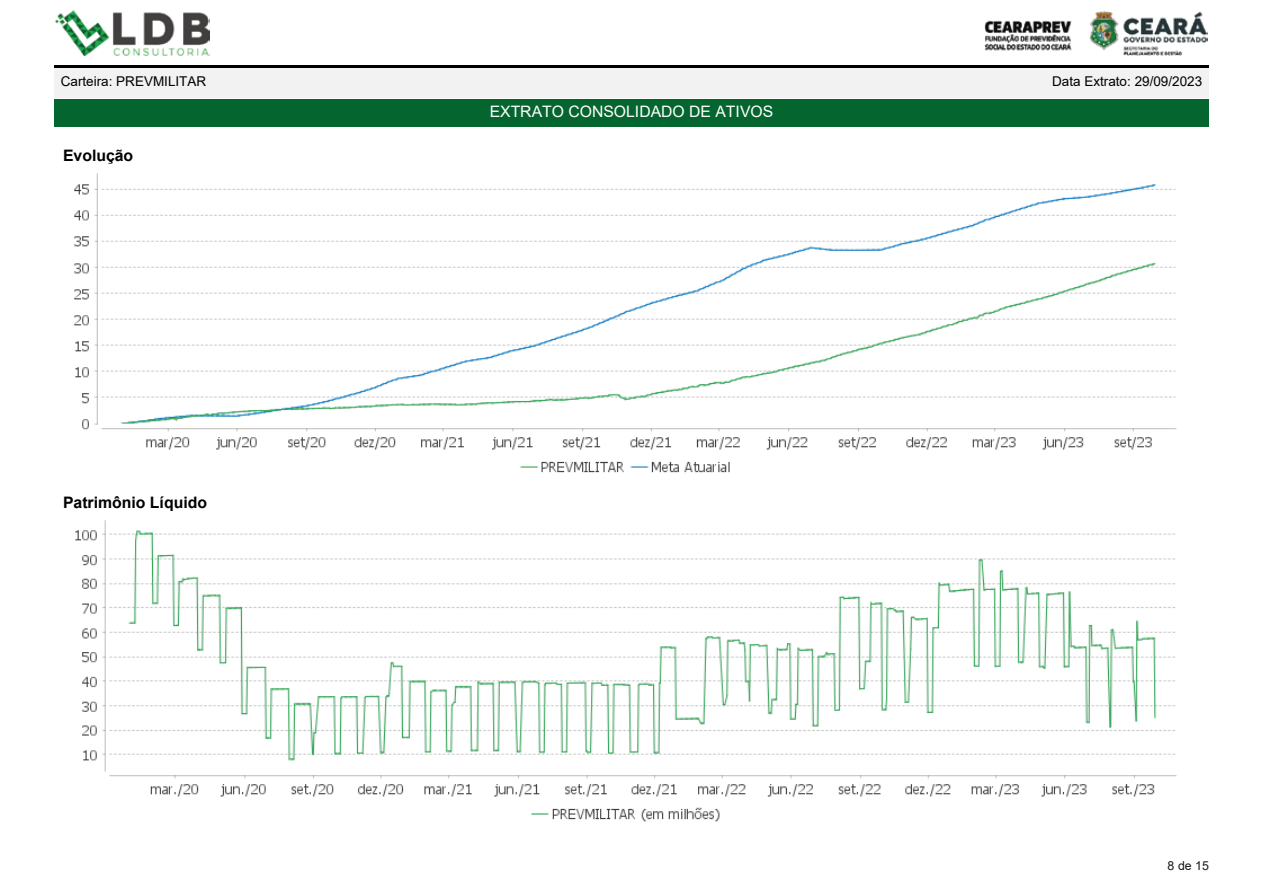
<style>
.page{position:relative;width:1263px;height:893px;background:#fff}
.page>*{position:absolute;margin:0;border:0;box-sizing:border-box;transform-origin:0 0}
.t1{font:15.75px "Arial";color:#fff}
.t2{font:700 15.75px "Arial";color:#000}
.t3{font:13.5px "Arial";color:#000}
.t4{font:12.3px "Arial";color:#151616}
</style>
<div class="page">
<div style="left:54px;top:65px;width:1155px;height:33px;background:#f3f2f2"></div>
<hr style="left:54px;top:65px;width:1155px;height:3px;background:#000">
<div style="left:54px;top:99px;width:1155px;height:28px;background:#05652f"></div>
<img style="left:55px;top:10px;width:155px;height:45px">
<img style="left:984px;top:11px;width:224px;height:44px">
<img style="left:74px;top:173px;width:1103px;height:300px">
<img style="left:75px;top:520px;width:1102px;height:302px">
<p class="t3" style="left:61px;top:72px;width:147px">Carteira: PREVMILITAR</p>
<p class="t3" style="left:1052px;top:72px;width:152px">Data Extrato: 29/09/2023</p>
<p class="t1" style="left:490px;top:101px;width:285px">EXTRATO CONSOLIDADO DE ATIVOS</p>
<p class="t2" style="left:63px;top:144px;width:72px">Evolução</p>
<p class="t2" style="left:63px;top:491px;width:146px">Patrimônio Líquido</p>
<p class="t4" style="left:1167px;top:857px;width:43px">8 de 15</p>
</div>
